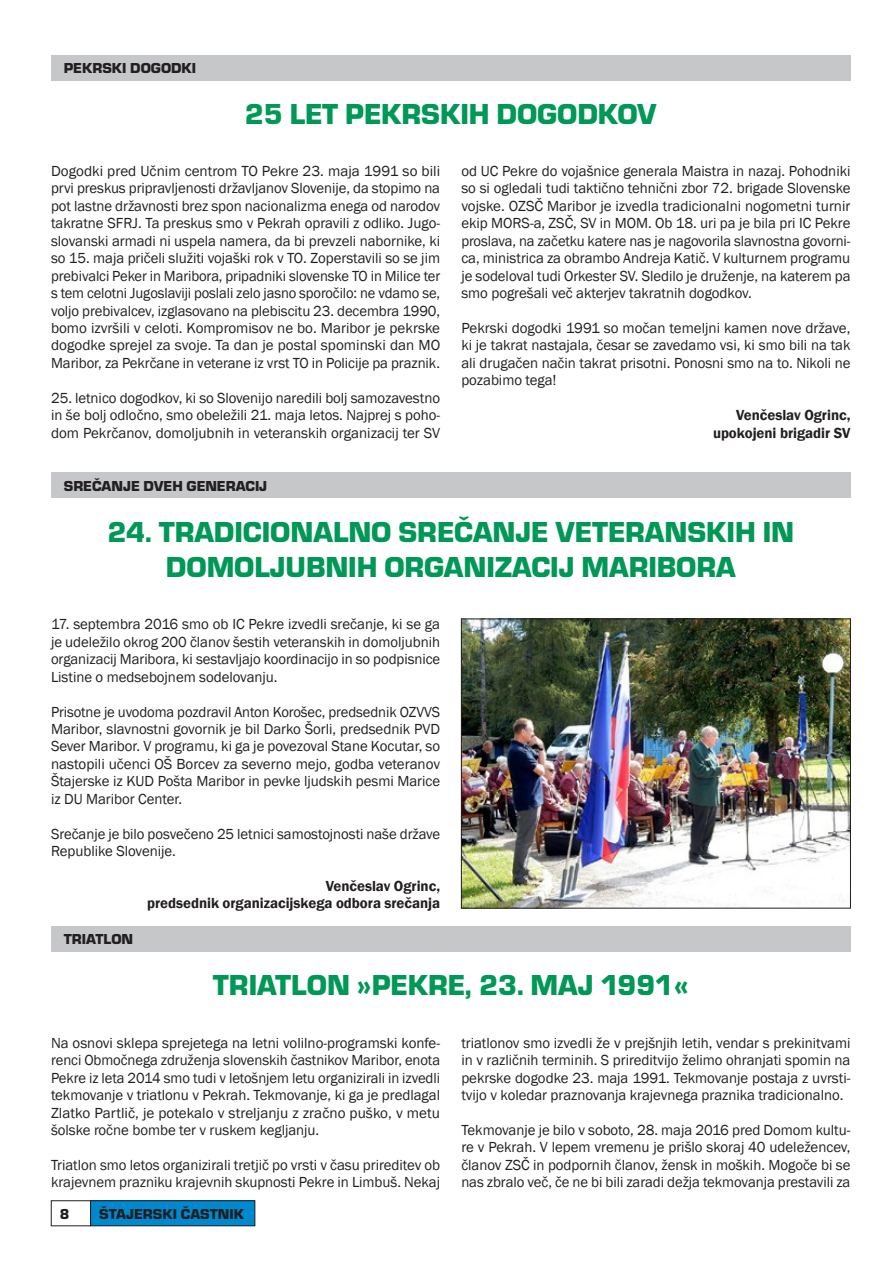
<style>
.page{position:relative;width:893px;height:1263px;background:#fff}
.page>*{position:absolute;margin:0;border:0;box-sizing:border-box;transform-origin:0 0}
.t1{font:30px/34.8px "Eurostile T Blac";letter-spacing:-.005em;color:#009856;text-align:center}
.t2{font:15px/17.4px "Franklin Gothic";letter-spacing:-.005em;color:#231f20;text-align:justify}
.t3{font:600 15px/17.4px "Franklin Gothic";letter-spacing:-.005em;color:#231f20;text-align:right}
.t4{font:15px "Eurostile T Blac";color:#231f20}
</style>
<div class="page">
<div style="left:91px;top:1201px;width:164px;height:25px;background:#0089cf"></div>
<div style="left:90px;top:1200px;width:165px;height:26px;border:1px solid #231f20"></div>
<div style="left:51px;top:1200px;width:40px;height:26px;border:1px solid #231f20"></div>
<div style="left:51px;top:55px;width:799px;height:25px;background:#c6c7c9"></div>
<div style="left:51px;top:472px;width:799px;height:26px;background:#c6c7c9"></div>
<div style="left:51px;top:926px;width:799px;height:25px;background:#c6c7c9"></div>
<img style="left:463px;top:621px;width:386px;height:285px">
<div style="left:461px;top:619px;width:390px;height:289px;border:1px solid #231f20"></div>
<p class="t4" style="left:64px;top:60px;width:134px">PEKRSKI DOGODKI</p>
<h1 class="t1" style="left:245px;top:97px;width:413px">25 LET PEKRSKIH DOGODKOV</h1>
<p class="t2" style="left:51px;top:163px;width:391px">Dogodki pred Učnim centrom TO Pekre 23. maja 1991 so bili prvi preskus pripravljenosti državljanov Slovenije, da stopimo na pot lastne državnosti brez spon nacionalizma enega od narodov takratne SFRJ. Ta preskus smo v Pekrah opravili z odliko. Jugo&shy;slovanski armadi ni uspela namera, da bi prevzeli nabornike, ki so 15. maja pričeli služiti vojaški rok v TO. Zoperstavili so se jim prebivalci Peker in Maribora, pripadniki slovenske TO in Milice ter s tem celotni Jugoslaviji poslali zelo jasno sporočilo: ne vdamo se, voljo prebivalcev, izglasovano na plebiscitu 23. decembra 1990, bomo izvršili v celoti. Kompromisov ne bo. Maribor je pekrske dogodke sprejel za svoje. Ta dan je postal spominski dan MO Maribor, za Pekrčane in veterane iz vrst TO in Policije pa praznik.</p>
<p class="t2" style="left:51px;top:389px;width:391px">25. letnico dogodkov, ki so Slovenijo naredili bolj samozavestno in še bolj odločno, smo obeležili 21. maja letos. Najprej s poho&shy;dom Pekrčanov, domoljubnih in veteranskih organizacij ter SV</p>
<p class="t4" style="left:64px;top:478px;width:205px">SREČANJE DVEH GENERACIJ</p>
<p class="t2" style="left:461px;top:163px;width:391px">od UC Pekre do vojašnice generala Maistra in nazaj. Pohodniki so si ogledali tudi taktično tehnični zbor 72. brigade Slovenske vojske. OZSČ Maribor je izvedla tradicionalni nogometni turnir ekip MORS-a, ZSČ, SV in MOM. Ob 18. uri pa je bila pri IC Pekre proslava, na začetku katere nas je nagovorila slavnostna govorni&shy;ca, ministrica za obrambo Andreja Katič. V kulturnem programu je sodeloval tudi Orkester SV. Sledilo je druženje, na katerem pa smo pogrešali več akterjev takratnih dogodkov.</p>
<p class="t2" style="left:461px;top:320px;width:391px">Pekrski dogodki 1991 so močan temeljni kamen nove države, ki je takrat nastajala, česar se zavedamo vsi, ki smo bili na tak ali drugačen način takrat prisotni. Ponosni smo na to. Nikoli ne pozabimo tega!</p>
<p class="t3" style="left:713px;top:407px;width:139px">Venčeslav Ogrinc, upokojeni brigadir SV</p>
<h1 class="t1" style="left:108px;top:515px;width:688px">24. TRADICIONALNO SREČANJE VETERANSKIH IN<br>DOMOLJUBNIH ORGANIZACIJ MARIBORA</h1>
<p class="t2" style="left:51px;top:616px;width:391px">17. septembra 2016 smo ob IC Pekre izvedli srečanje, ki se ga je udeležilo okrog 200 članov šestih veteranskih in domoljubnih organizacij Maribora, ki sestavljajo koordinacijo in so podpisnice Listine o medsebojnem sodelovanju.</p>
<p class="t2" style="left:51px;top:703px;width:391px">Prisotne je uvodoma pozdravil Anton Korošec, predsednik OZVVS Maribor, slavnostni govornik je bil Darko Šorli, predsednik PVD Sever Maribor. V programu, ki ga je povezoval Stane Kocutar, so nastopili učenci OŠ Borcev za severno mejo, godba veteranov Štajerske iz KUD Pošta Maribor in pevke ljudskih pesmi Marice iz DU Maribor Center.</p>
<p class="t2" style="left:51px;top:825px;width:391px">Srečanje je bilo posvečeno 25 letnici samostojnosti naše države<br>Republike Slovenije.</p>
<p class="t3" style="left:147px;top:877px;width:294px">Venčeslav Ogrinc,<br>predsednik organizacijskega odbora srečanja</p>
<p class="t4" style="left:64px;top:931px;width:71px">TRIATLON</p>
<h1 class="t1" style="left:213px;top:968px;width:477px">TRIATLON »PEKRE, 23. MAJ 1991«</h1>
<p class="t2" style="left:51px;top:1034px;width:391px">Na osnovi sklepa sprejetega na letni volilno-programski konfe&shy;renci Območnega združenja slovenskih častnikov Maribor, enota Pekre iz leta 2014 smo tudi v letošnjem letu organizirali in izvedli tekmovanje v triatlonu v Pekrah. Tekmovanje, ki ga je predlagal Zlatko Partlič, je potekalo v streljanju z zračno puško, v metu šolske ročne bombe ter v ruskem kegljanju.</p>
<p class="t2" style="left:51px;top:1156px;width:391px">Triatlon smo letos organizirali tretjič po vrsti v času prireditev ob krajevnem prazniku krajevnih skupnosti Pekre in Limbuš. Nekaj</p>
<p class="t4" style="left:60px;top:1205px;width:11px">8</p>
<p class="t4" style="left:99px;top:1205px;width:146px">ŠTAJERSKI ČASTNIK</p>
<p class="t2" style="left:461px;top:1034px;width:391px">triatlonov smo izvedli že v prejšnjih letih, vendar s prekinitvami in v različnih terminih. S prireditvijo želimo ohranjati spomin na pekrske dogodke 23. maja 1991. Tekmovanje postaja z uvrsti&shy;tvijo v koledar praznovanja krajevnega praznika tradicionalno.</p>
<p class="t2" style="left:461px;top:1121px;width:391px">Tekmovanje je bilo v soboto, 28. maja 2016 pred Domom kultu&shy;re v Pekrah. V lepem vremenu je prišlo skoraj 40 udeležencev, članov ZSČ in podpornih članov, žensk in moških. Mogoče bi se nas zbralo več, če ne bi bili zaradi dežja tekmovanja prestavili za</p>
</div>
